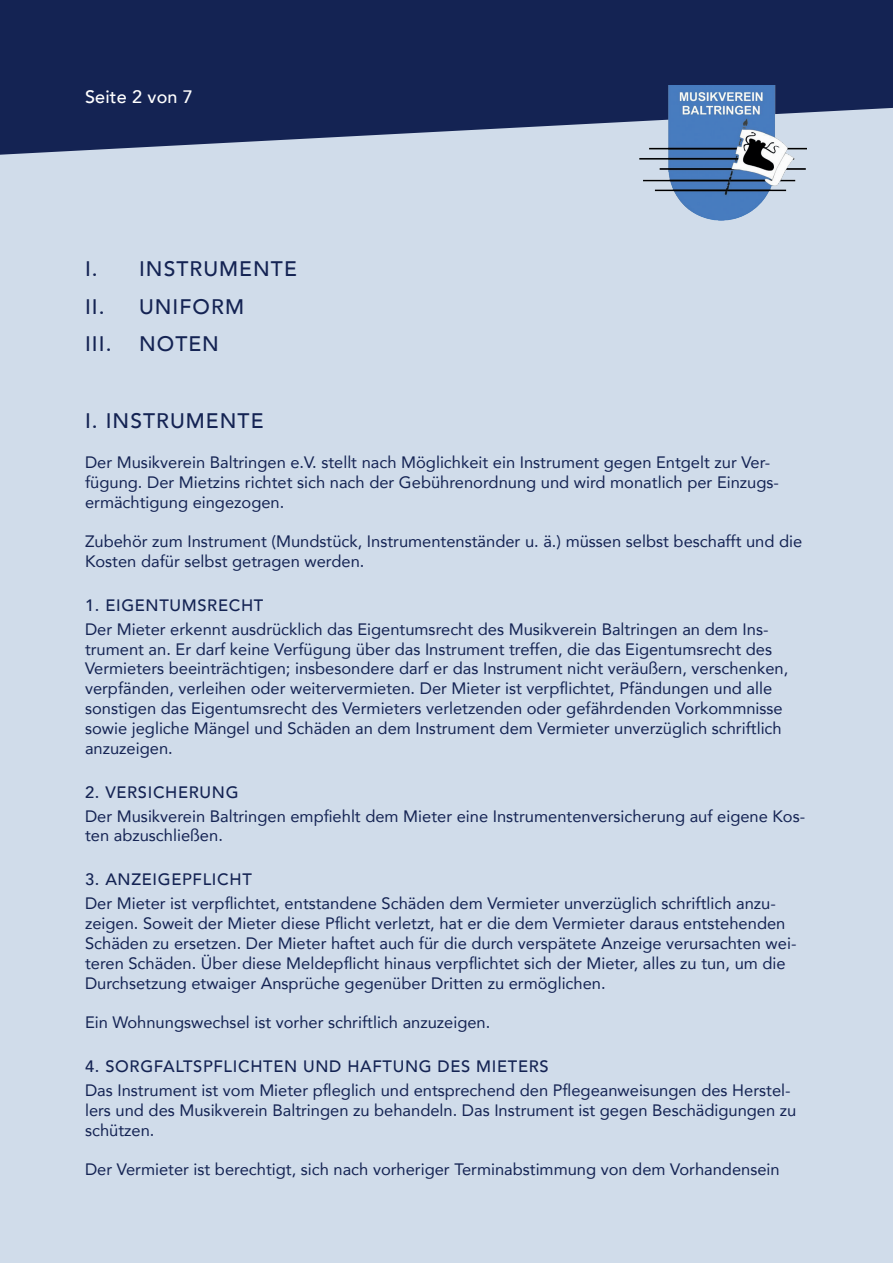
<style>
.page{position:relative;width:893px;height:1263px;background:#d0dcea}
.page>*{position:absolute;margin:0;border:0;box-sizing:border-box;transform-origin:0 0}
.Überschrift_1_MVB{font:500 21px "Avenir";letter-spacing:.05em;color:#142353}
.t1{font:500 18px "Avenir";letter-spacing:.01em;color:#fff}
.Fließtext_MVB{font:16.5px/19.8px "Avenir";color:#142353}
.Überschrift_2_MVB{font:500 16.5px "Avenir";letter-spacing:.04em;color:#142353}
</style>
<div class="page">
<svg style="left:0;top:0;width:893px;height:155px;background:#293864"></svg>
<img style="left:640px;top:85px;width:167px;height:136px">
<p class="t1" style="left:85px;top:81px;width:109px">Seite 2 von 7</p>
<p class="Überschrift_1_MVB" style="left:85px;top:251px;width:213px">I. INSTRUMENTE</p>
<p class="Überschrift_1_MVB" style="left:85px;top:288px;width:161px">II. UNIFORM</p>
<p class="Überschrift_1_MVB" style="left:85px;top:326px;width:28px">III.</p>
<p class="Überschrift_1_MVB" style="left:139px;top:326px;width:81px">NOTEN</p>
<p class="Überschrift_1_MVB" style="left:85px;top:403px;width:180px">I. INSTRUMENTE</p>
<p class="Fließtext_MVB" style="left:85px;top:452px;width:695px">Der Musikverein Baltringen e.V. stellt nach Möglichkeit ein Instrument gegen Entgelt zur Ver&shy;fügung. Der Mietzins richtet sich nach der Gebührenordnung und wird monatlich per Einzugs&shy;ermächtigung eingezogen.</p>
<p class="Fließtext_MVB" style="left:85px;top:531px;width:719px">Zubehör zum Instrument (Mundstück, Instrumentenständer u. ä.) müssen selbst beschafft und die<br>Kosten dafür selbst getragen werden.</p>
<p class="Überschrift_2_MVB" style="left:85px;top:591px;width:180px">1. EIGENTUMSRECHT</p>
<p class="Fließtext_MVB" style="left:85px;top:619px;width:705px">Der Mieter erkennt ausdrücklich das Eigentumsrecht des Musikverein Baltringen an dem Ins&shy;trument an. Er darf keine Verfügung über das Instrument treffen, die das Eigentumsrecht des Vermieters beeinträchtigen; insbesondere darf er das Instrument nicht veräußern, verschenken, verpfänden, verleihen oder weitervermieten. Der Mieter ist verpflichtet, Pfändungen und alle sonstigen das Eigentumsrecht des Vermieters verletzenden oder gefährdenden Vorkommnisse sowie jegliche Mängel und Schäden an dem Instrument dem Vermieter unverzüglich schriftlich anzuzeigen.</p>
<p class="Überschrift_2_MVB" style="left:85px;top:777px;width:155px">2. VERSICHERUNG</p>
<p class="Fließtext_MVB" style="left:85px;top:805px;width:722px">Der Musikverein Baltringen empfiehlt dem Mieter eine Instrumentenversicherung auf eigene Kos&shy;ten abzuschließen.</p>
<p class="Überschrift_2_MVB" style="left:85px;top:865px;width:168px">3. ANZEIGEPFLICHT</p>
<p class="Fließtext_MVB" style="left:85px;top:893px;width:713px">Der Mieter ist verpflichtet, entstandene Schäden dem Vermieter unverzüglich schriftlich anzu&shy;zeigen. Soweit der Mieter diese Pflicht verletzt, hat er die dem Vermieter daraus entstehenden Schäden zu ersetzen. Der Mieter haftet auch für die durch verspätete Anzeige verursachten wei&shy;teren Schäden. Über diese Meldepflicht hinaus verpflichtet sich der Mieter, alles zu tun, um die Durchsetzung etwaiger Ansprüche gegenüber Dritten zu ermöglichen.</p>
<p class="Fließtext_MVB" style="left:85px;top:1012px;width:407px">Ein Wohnungswechsel ist vorher schriftlich anzuzeigen.</p>
<p class="Überschrift_2_MVB" style="left:85px;top:1052px;width:465px">4. SORGFALTSPFLICHTEN UND HAFTUNG DES MIETERS</p>
<p class="Fließtext_MVB" style="left:85px;top:1080px;width:713px">Das Instrument ist vom Mieter pfleglich und entsprechend den Pflegeanweisungen des Herstel&shy;lers und des Musikverein Baltringen zu behandeln. Das Instrument ist gegen Beschädigungen zu schützen.</p>
<p class="Fließtext_MVB" style="left:85px;top:1159px;width:696px">Der Vermieter ist berechtigt, sich nach vorheriger Terminabstimmung von dem Vorhandensein</p>
</div>
